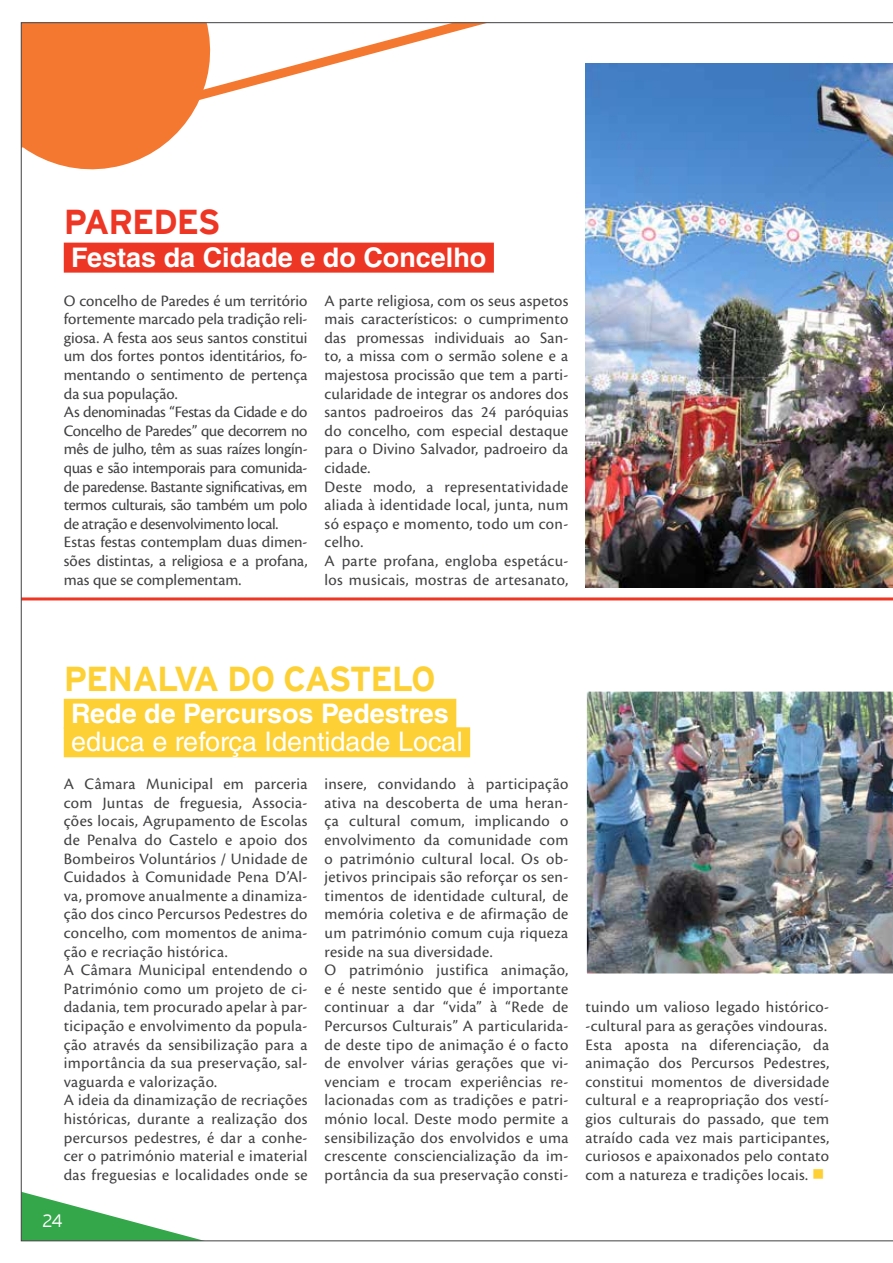
<style>
.page{position:relative;width:893px;height:1263px;background:#fff}
.page>*{position:absolute;margin:0;border:0;box-sizing:border-box;transform-origin:0 0}
.t1{font:700 34.5px "Interstate";letter-spacing:-.04em;color:#fdd135}
.t2{font:700 34.5px "Interstate";color:#ee3624}
.t3{font:700 27px "Helvetica LT Std";color:#fff}
.t4{font:27px "Helvetica LT Std";color:#fff}
.t5{font:300 18px "Interstate";color:#fff}
.t6{font:16.5px/18.6px "Cronos Pro";letter-spacing:.02em;color:#414042}
.t7{font:16.5px/18.6px "Cronos Pro";letter-spacing:-.005em;color:#414042}
.s1{color:#fdd135}
</style>
<div class="page">
<img style="left:20px;top:22px;width:873px;height:1220px">
<h1 class="t2" style="left:64px;top:202px;width:44px">PAREDE</h1>
<h1 class="t2" style="left:198px;top:202px;width:24px">S</h1>
<h2 class="t3" style="left:71px;top:241px;width:417px">Festas da Cidade e do Concelho</h2>
<p class="t7" style="left:64px;top:291px;width:245px">O concelho de Paredes é um território fortemente marcado pela tradição reli‑ giosa. A festa aos seus santos constitui um dos fortes pontos identitários, fo‑ mentando o sentimento de pertença da sua população.<br>As denominadas “Festas da Cidade e do Concelho de Paredes” que decorrem no mês de julho, têm as suas raízes longín‑ quas e são intemporais para comunida‑ de paredense. Bastante significativas, em termos culturais, são também um polo de atração e desenvolvimento local.<br>Estas festas contemplam duas dimen‑ sões distintas, a religiosa e a profana, mas que se complementam.</p>
<p class="t6" style="left:325px;top:291px;width:245px">A parte religiosa, com os seus aspetos mais característicos: o cumprimento das promessas individuais ao San‑ to, a missa com o sermão solene e a majestosa procissão que tem a parti‑ cularidade de integrar os andores dos santos padroeiros das 24 paróquias do concelho, com especial destaque para o Divino Salvador, padroeiro da cidade.<br>Deste modo, a representatividade aliada à identidade local, junta, num só espaço e momento, todo um con‑ celho.<br>A parte profana, engloba espetácu‑ los musicais, mostras de artesanato,</p>
<h1 class="t1" style="left:64px;top:660px;width:45px">PENALVA</h1>
<h1 class="t1" style="left:227px;top:660px;width:165px">DO CASTELO</h1>
<h2 class="t3" style="left:71px;top:697px;width:379px">Rede de Percursos Pedestres</h2>
<h2 class="t4" style="left:71px;top:726px;width:393px">educa e reforça Identidade Local</h2>
<p class="t6" style="left:64px;top:775px;width:245px">A Câmara Municipal em parceria com Juntas de freguesia, Associa‑ ções locais, Agrupamento de Escolas de Penalva do Castelo e apoio dos Bombeiros Voluntários / Unidade de Cuidados à Comunidade Pena D’Al‑ va, promove anualmente a dinamiza‑ ção dos cinco Percursos Pedestres do concelho, com momentos de anima‑ ção e recriação histórica.<br>A Câmara Municipal entendendo o Património como um projeto de ci‑ dadania, tem procurado apelar à par‑ ticipação e envolvimento da popula‑ ção através da sensibilização para a importância da sua preservação, sal‑ vaguarda e valorização.<br>A ideia da dinamização de recriações históricas, durante a realização dos percursos pedestres, é dar a conhe‑ cer o património material e imaterial das freguesias e localidades onde se</p>
<p class="t6" style="left:325px;top:775px;width:245px">insere, convidando à participação ativa na descoberta de uma heran‑ ça cultural comum, implicando o envolvimento da comunidade com o património cultural local. Os ob‑ jetivos principais são reforçar os sen‑ timentos de identidade cultural, de memória coletiva e de afirmação de um património comum cuja riqueza reside na sua diversidade.<br>O património justifica animação, e é neste sentido que é importante continuar a dar “vida” à “Rede de Percursos Culturais” A particularida‑ de deste tipo de animação é o facto de envolver várias gerações que vi‑ venciam e trocam experiências re‑ lacionadas com as tradições e patri‑ mónio local. Deste modo permite a sensibilização dos envolvidos e uma crescente consciencialização da im‑ portância da sua preservação consti‑</p>
<p class="t5" style="left:43px;top:1210px;width:22px">24</p>
<p class="t6" style="left:585px;top:998px;width:245px">tuindo um valioso legado histórico-‑cultural para as gerações vindouras.<br>Esta aposta na diferenciação, da animação dos Percursos Pedestres, constitui momentos de diversidade cultural e a reapropriação dos vestí‑ gios culturais do passado, que tem atraído cada vez mais participantes, curiosos e apaixonados pelo contato com a natureza e tradições locais. <span class="s1">■</span></p>
</div>
